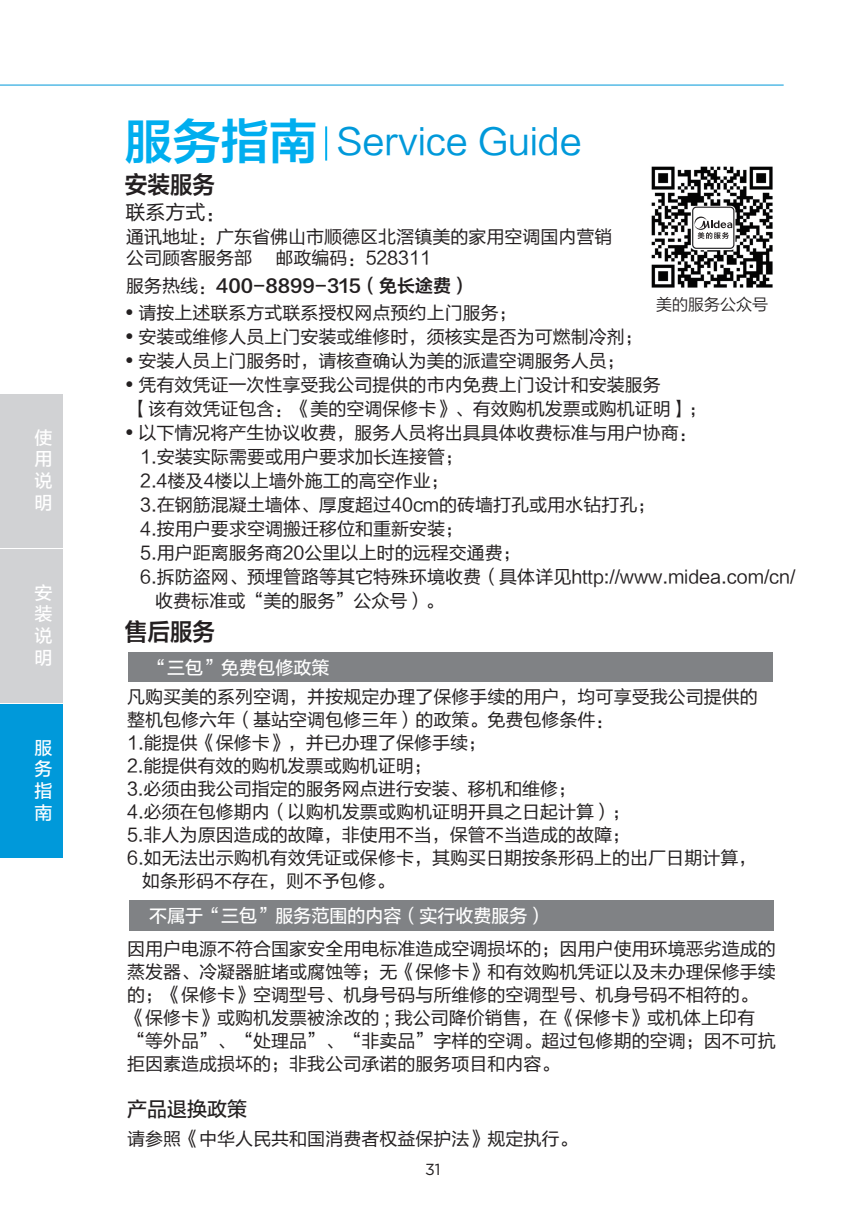
<style>
.page{position:relative;width:857px;height:1225px;background:#fff}
.page>*{position:absolute;margin:0;border:0;box-sizing:border-box;transform-origin:0 0}
.t1{font:36px "FZLTHK GBK1 0";color:#0099da}
.t2{font:24px "FZLTZCHK GBK1 0";color:#231f20;scale:.94 1}
.t3{font:20px "FZLTZHUNHJW GB1 0";color:#231f20}
.t4{font:20px "FZLTHK GBK1 0";color:#231f20}
.t5{font:18px/23px "FZLTHK GBK1 0";color:#231f20}
.t6{font:18px/21.6px "FZLTZHUNHJW GB1 0";color:#fff;text-align:justify}
.t7{font:18px "FZLTZCHK GBK1 0";color:#231f20}
.t8{font:16px "FZLTXIHK YLXB GBK1 0";color:#231f20}
.t9{font:16px "Gotham";color:#231f20}
.s1{font-family:"FZLTZCHK GBK1 0";font-size:48px;color:#00aeef}
.s2{font-family:"FZLTHK GBK1 0"}
</style>
<div class="page">
<div style="left:1px;top:704px;width:62px;height:153px;background:#0099da"></div>
<div style="left:1px;top:394px;width:62px;height:153px;background:#d1d2d4"></div>
<div style="left:1px;top:549px;width:62px;height:153px;background:#d1d2d4"></div>
<hr style="left:0;top:85px;width:783px;height:1px;background:#0099da">
<hr style="left:325px;top:126px;width:2px;height:35px;background:#00aeef">
<img style="left:651px;top:166px;width:122px;height:122px">
<div style="left:691px;top:207px;width:43px;height:42px;background:#fff;border:1px solid #231f20;border-radius:4px"></div>
<svg style="left:694px;top:217px;width:37px;height:22px"></svg>
<div style="left:130px;top:900px;width:643px;height:30px;background:#808285"></div>
<div style="left:128px;top:652px;width:644px;height:29px;background:#808285"></div>
<p class="t6" style="left:34px;top:427px;width:19px">使用说明</p>
<p class="t6" style="left:34px;top:582px;width:19px">安装说明</p>
<p class="t6" style="left:34px;top:737px;width:19px">服务指南</p>
<h1 class="t1" style="left:125px;top:122px;width:458px"><span class="s1">服务指南</span> Service Guide</h1>
<h2 class="t2" style="left:125px;top:171px;width:98px">安装服务</h2>
<p class="t4" style="left:125px;top:201px;width:101px">联系方式：</p>
<p class="t5" style="left:126px;top:226px;width:488px;line-height:21.6px">通讯地址：广东省佛山市顺德区北滘镇美的家用空调国内营销公司顾客服务部</p>
<p class="t5" style="left:275px;top:247px;width:157px">邮政编码：528311</p>
<p class="t7" style="left:126px;top:276px;width:344px"><span class="s2">服务热线：</span>400-8899-315（免长途费）</p>
<p class="t8" style="left:655px;top:296px;width:113px">美的服务公众号</p>
<p class="t5" style="left:125px;top:301px;width:392px"><sup>●</sup> 请按上述联系方式联系授权网点预约上门服务；</p>
<p class="t5" style="left:125px;top:325px;width:518px"><sup>●</sup> 安装或维修人员上门安装或维修时，须核实是否为可燃制冷剂；</p>
<p class="t5" style="left:125px;top:349px;width:500px"><sup>●</sup> 安装人员上门服务时，请核查确认为美的派遣空调服务人员；</p>
<p class="t5" style="left:125px;top:373px;width:582px;line-height:24px"><sup>●</sup> 凭有效凭证一次性享受我公司提供的市内免费上门设计和安装服务<br>【该有效凭证包含：《美的空调保修卡》、有效购机发票或购机证明】；</p>
<p class="t5" style="left:125px;top:421px;width:572px"><sup>●</sup> 以下情况将产生协议收费，服务人员将出具具体收费标准与用户协商：</p>
<p class="t5" style="left:140px;top:445px;width:324px">1.安装实际需要或用户要求加长连接管；</p>
<p class="t5" style="left:140px;top:469px;width:310px">2.4楼及4楼以上墙外施工的高空作业；</p>
<p class="t5" style="left:140px;top:493px;width:516px">3.在钢筋混凝土墙体、厚度超过40cm的砖墙打孔或用水钻打孔；</p>
<p class="t5" style="left:140px;top:517px;width:324px">4.按用户要求空调搬迁移位和重新安装；</p>
<p class="t5" style="left:140px;top:541px;width:382px">5.用户距离服务商20公里以上时的远程交通费；</p>
<p class="t5" style="left:140px;top:565px;width:656px">6.拆防盗网、预埋管路等其它特殊环境收费（具体详见http://www.midea.com/cn/</p>
<p class="t5" style="left:155px;top:589px;width:289px">收费标准或“美的服务”公众号）。</p>
<h2 class="t2" style="left:125px;top:619px;width:98px">售后服务</h2>
<p class="t6" style="left:149px;top:658px;width:182px">“三包”免费包修政策</p>
<p class="t5" style="left:127px;top:686px;width:632px">凡购买美的系列空调，并按规定办理了保修手续的用户，均可享受我公司提供的</p>
<p class="t5" style="left:127px;top:709px;width:488px">整机包修六年（基站空调包修三年）的政策。免费包修条件：</p>
<p class="t5" style="left:127px;top:732px;width:360px">1.能提供《保修卡》，并已办理了保修手续；</p>
<p class="t5" style="left:127px;top:755px;width:306px">2.能提供有效的购机发票或购机证明；</p>
<p class="t5" style="left:127px;top:778px;width:450px">3.必须由我公司指定的服务网点进行安装、移机和维修；</p>
<p class="t5" style="left:127px;top:801px;width:504px">4.必须在包修期内（以购机发票或购机证明开具之日起计算）；</p>
<p class="t5" style="left:127px;top:824px;width:504px">5.非人为原因造成的故障，非使用不当，保管不当造成的故障；</p>
<p class="t5" style="left:127px;top:847px;width:630px">6.如无法出示购机有效凭证或保修卡，其购买日期按条形码上的出厂日期计算，</p>
<p class="t5" style="left:142px;top:870px;width:254px">如条形码不存在，则不予包修。</p>
<p class="t6" style="left:149px;top:905px;width:398px">不属于“三包”服务范围的内容（实行收费服务）</p>
<p class="t5" style="left:127px;top:938px;width:650px">因用户电源不符合国家安全用电标准造成空调损坏的；因用户使用环境恶劣造成的蒸发器、冷凝器脏堵或腐蚀等；无《保修卡》和有效购机凭证以及未办理保修手续的；《保修卡》空调型号、机身号码与所维修的空调型号、机身号码不相符的。《保修卡》或购机发票被涂改的 ; 我公司降价销售，在《保修卡》或机体上印有“等外品”、“处理品”、“非卖品”字样的空调。超过包修期的空调；因不可抗拒因素造成损坏的；非我公司承诺的服务项目和内容。</p>
<p class="t3" style="left:127px;top:1098px;width:122px">产品退换政策</p>
<p class="t5" style="left:127px;top:1127px;width:452px">请参照《中华人民共和国消费者权益保护法》规定执行。</p>
<p class="t9" style="left:425px;top:1159px;width:17px">31</p>
</div>
